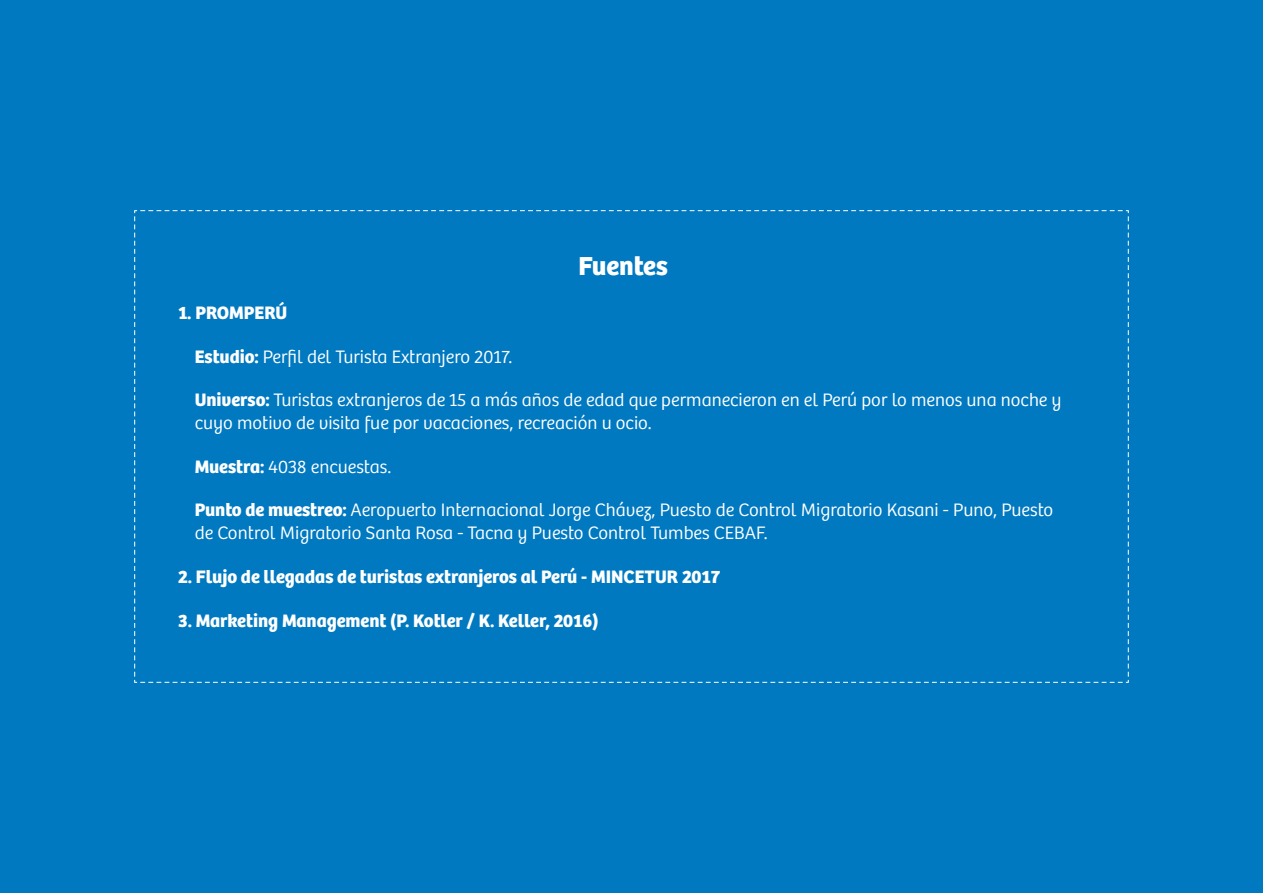
<style>
.page{position:relative;width:1263px;height:893px;background:#0079c1}
.page>*{position:absolute;margin:0;border:0;box-sizing:border-box;transform-origin:0 0}
.t1{font:700 27px "Bree Peru";color:#fff}
.t2{font:300 18.75px/23px "Bree Peru";color:#fff}
.t3{font:700 18.75px "Bree Peru";color:#fff}
.s1{font-weight:700}
</style>
<div class="page">
<svg style="left:134px;top:210px;width:995px;height:473px"></svg>
<h1 class="t1" style="left:579px;top:250px;width:91px">Fuentes</h1>
<p class="t3" style="left:178px;top:301px;width:111px">1. PROMPERÚ</p>
<p class="t2" style="left:195px;top:345px;width:319px"><span class="s1">Estudio:</span> Perfil del Turista Extranjero 2017.</p>
<p class="t2" style="left:195px;top:389px;width:868px"><span class="s1">Universo:</span> Turistas extranjeros de 15 a más años de edad que permanecieron en el Perú por lo menos una noche y cuyo motivo de visita fue por vacaciones, recreación u ocio.</p>
<p class="t2" style="left:195px;top:456px;width:198px"><span class="s1">Muestra:</span> 4038 encuestas.</p>
<p class="t2" style="left:195px;top:499px;width:860px"><span class="s1">Punto de muestreo:</span> Aeropuerto Internacional Jorge Chávez, Puesto de Control Migratorio Kasani - Puno, Puesto de Control Migratorio Santa Rosa - Tacna y Puesto Control Tumbes CEBAF.</p>
<p class="t3" style="left:178px;top:565px;width:543px">2. Flujo de llegadas de turistas extranjeros al Perú - MINCETUR 2017</p>
<p class="t3" style="left:178px;top:609px;width:422px">3. Marketing Management (P. Kotler / K. Keller, 2016)</p>
</div>
